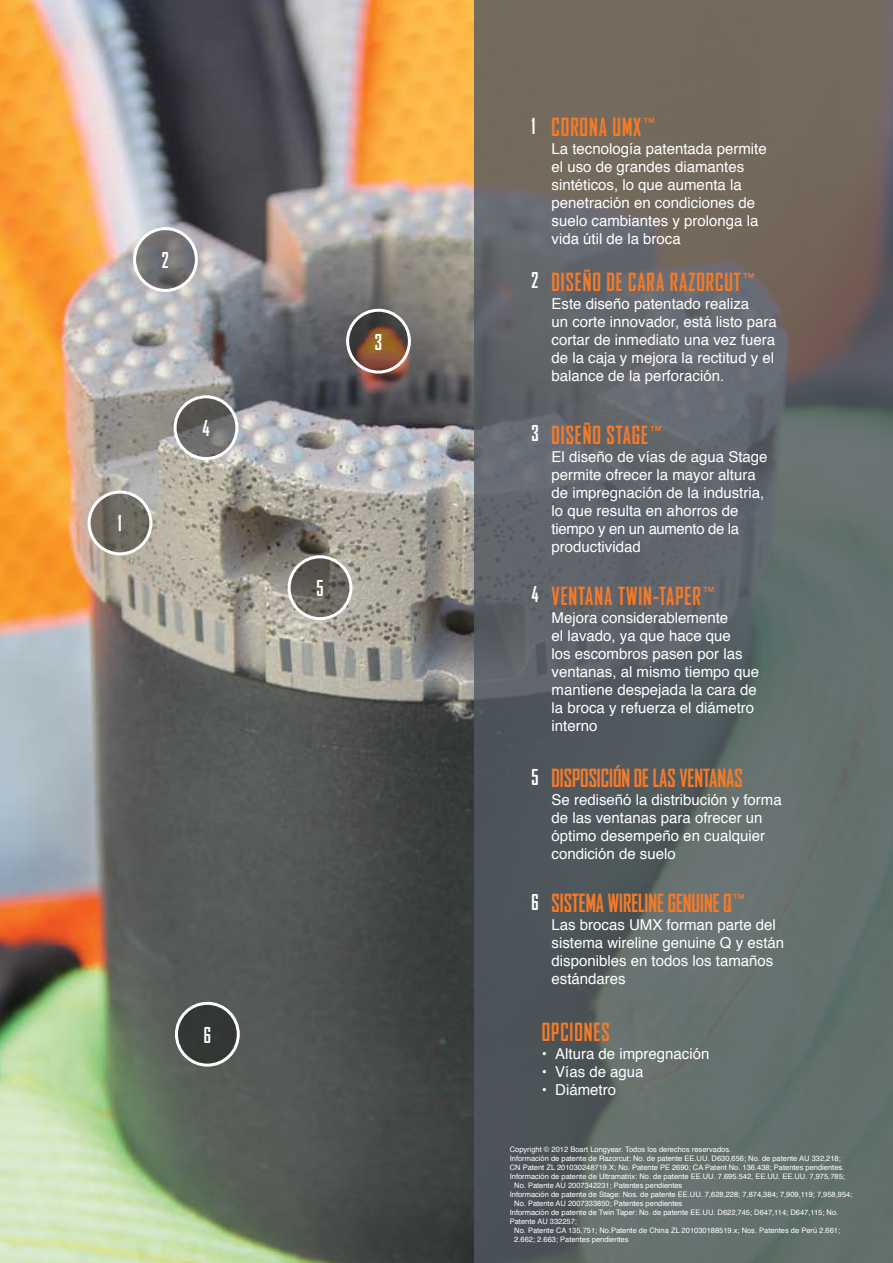
<style>
.page{position:relative;width:893px;height:1263px;background:#fff}
.page>*{position:absolute;margin:0;border:0;box-sizing:border-box;transform-origin:0 0}
.t1{font:700 condensed 24px "Agency FB";letter-spacing:.04em;color:#f47b29}
.t2{font:700 condensed 24px "Agency FB";color:#f47b29}
.t3{font:700 condensed 21px "Agency FB";color:#fff}
.t4{font:15px/18px "Helvetica";color:#fff}
.t5{font:7.5px "Helvetica";color:#fff}
.s1{font-size:21px;color:#fff}
</style>
<div class="page">
<img style="left:0;top:0;width:473px;height:1263px">
<svg style="left:473px;top:0;width:420px;height:1263px;background:#626765"></svg>
<svg style="left:89px;top:492px;width:62px;height:62px;background:#757068"></svg>
<div style="left:88px;top:490px;width:64px;height:65px;border:3px solid #fff;border-radius:50%"></div>
<svg style="left:135px;top:229px;width:61px;height:61px;background:#767677"></svg>
<div style="left:133px;top:227px;width:65px;height:65px;border:3px solid #fff;border-radius:50%"></div>
<svg style="left:348px;top:310px;width:61px;height:62px;background:#73533e"></svg>
<div style="left:346px;top:309px;width:65px;height:65px;border:3px solid #fff;border-radius:50%"></div>
<svg style="left:175px;top:397px;width:62px;height:62px;background:#6e6d6c"></svg>
<div style="left:174px;top:395px;width:64px;height:65px;border:3px solid #fff;border-radius:50%"></div>
<svg style="left:289px;top:557px;width:62px;height:62px;background:#6c6a64"></svg>
<div style="left:288px;top:555px;width:64px;height:65px;border:3px solid #fff;border-radius:50%"></div>
<svg style="left:176px;top:1003px;width:62px;height:62px;background:#3f4240"></svg>
<div style="left:175px;top:1002px;width:65px;height:65px;border:3px solid #fff;border-radius:50%"></div>
<h2 class="t3" style="left:162px;top:248px;width:8px">2</h2>
<h2 class="t3" style="left:118px;top:511px;width:5px">1</h2>
<h2 class="t3" style="left:202px;top:416px;width:9px">4</h2>
<h2 class="t3" style="left:375px;top:329px;width:9px">3</h2>
<h2 class="t3" style="left:316px;top:576px;width:9px">5</h2>
<h2 class="t3" style="left:204px;top:1022px;width:9px">6</h2>
<h2 class="t3" style="left:531px;top:114px;width:5px">1</h2>
<h1 class="t1" style="left:552px;top:113px;width:106px">CORONA UMX<sup>™</sup></h1>
<p class="t4" style="left:552px;top:140px;width:217px">La tecnología patentada permite el uso de grandes diamantes sintéticos, lo que aumenta la penetración en condiciones de suelo cambiantes y prolonga la vida útil de la broca</p>
<h1 class="t1" style="left:531px;top:268px;width:226px"><span class="s1">2</span> DISEÑO DE CARA RAZORCUT<sup>™</sup></h1>
<p class="t4" style="left:552px;top:296px;width:227px">Este diseño patentado realiza<br>un corte innovador, está listo para cortar de inmediato una vez fuera de la caja y mejora la rectitud y el balance de la perforación.</p>
<h1 class="t1" style="left:531px;top:420px;width:133px"><span class="s1">3</span> DISEÑO STAGE<sup>™</sup></h1>
<p class="t4" style="left:552px;top:448px;width:217px">El diseño de vías de agua Stage permite ofrecer la mayor altura de impregnación de la industria, lo que resulta en ahorros de tiempo y en un aumento de la productividad</p>
<h1 class="t1" style="left:531px;top:582px;width:186px"><span class="s1">4</span> VENTANA TWIN-TAPER<sup>™</sup></h1>
<p class="t4" style="left:552px;top:609px;width:209px">Mejora considerablemente<br>el lavado, ya que hace que<br>los escombros pasen por las ventanas, al mismo tiempo que mantiene despejada la cara de la broca y refuerza el diámetro interno</p>
<h2 class="t3" style="left:531px;top:765px;width:9px">5</h2>
<h2 class="t3" style="left:531px;top:890px;width:9px">6</h2>
<h1 class="t2" style="left:552px;top:764px;width:192px">DISPOSICIÓN DE LAS VENTANAS</h1>
<p class="t4" style="left:552px;top:791px;width:232px">Se rediseñó la distribución y forma de las ventanas para ofrecer un óptimo desempeño en cualquier condición de suelo</p>
<h1 class="t1" style="left:552px;top:889px;width:17px">SISTEMA</h1>
<h1 class="t1" style="left:608px;top:889px;width:8px">WIRELINE</h1>
<h1 class="t1" style="left:668px;top:889px;width:9px">GENUINE</h1>
<h1 class="t1" style="left:723px;top:889px;width:24px">Q<sup>™</sup></h1>
<p class="t4" style="left:552px;top:916px;width:234px">Las brocas UMX forman parte del sistema wireline genuine Q y están disponibles en todos los tamaños estándares</p>
<h1 class="t1" style="left:542px;top:1018px;width:69px">OPCIONES</h1>
<p class="t4" style="left:542px;top:1045px;width:169px">• Altura de impregnación</p>
<p class="t4" style="left:542px;top:1063px;width:103px">• Vías de agua</p>
<p class="t4" style="left:542px;top:1081px;width:76px">• Diámetro</p>
<p class="t5" style="left:510px;top:1143px;width:223px">Copyright © 2012 Boart Longyear. Todos los derechos reservados.</p>
<p class="t5" style="left:510px;top:1152px;width:333px">Información de patente de Razorcut: No. de patente EE.UU. D630,656; No. de patente AU 332,218;</p>
<p class="t5" style="left:510px;top:1161px;width:336px">CN Patent ZL 201030248719.X; No. Patente PE 2690; CA Patent No. 136.438; Patentes pendientes.</p>
<p class="t5" style="left:510px;top:1170px;width:337px">Información de patente de Ultramatrix: No. de patente EE.UU. 7.695.542, EE.UU. EE.UU. 7,975,785;</p>
<p class="t5" style="left:514px;top:1179px;width:170px">No. Patente AU 2007342231; Patentes pendientes</p>
<p class="t5" style="left:510px;top:1188px;width:344px">Información de patente de Stage: Nos. de patente EE.UU. 7,628,228; 7,874,384; 7,909,119; 7,958,954;</p>
<p class="t5" style="left:514px;top:1197px;width:170px">No. Patente AU 2007333850; Patentes pendientes</p>
<p class="t5" style="left:510px;top:1206px;width:330px">Información de patente de Twin Taper: No. de patente EE.UU. D622,745; D647,114; D647,115; No.</p>
<p class="t5" style="left:510px;top:1215px;width:69px">Patente AU 332257;</p>
<p class="t5" style="left:514px;top:1224px;width:327px">No. Patente CA 135,751; No.Patente de China ZL 201030188519.x; Nos. Patentes de Perú 2.661;</p>
<p class="t5" style="left:514px;top:1233px;width:116px">2.662; 2.663; Patentes pendientes</p>
</div>
